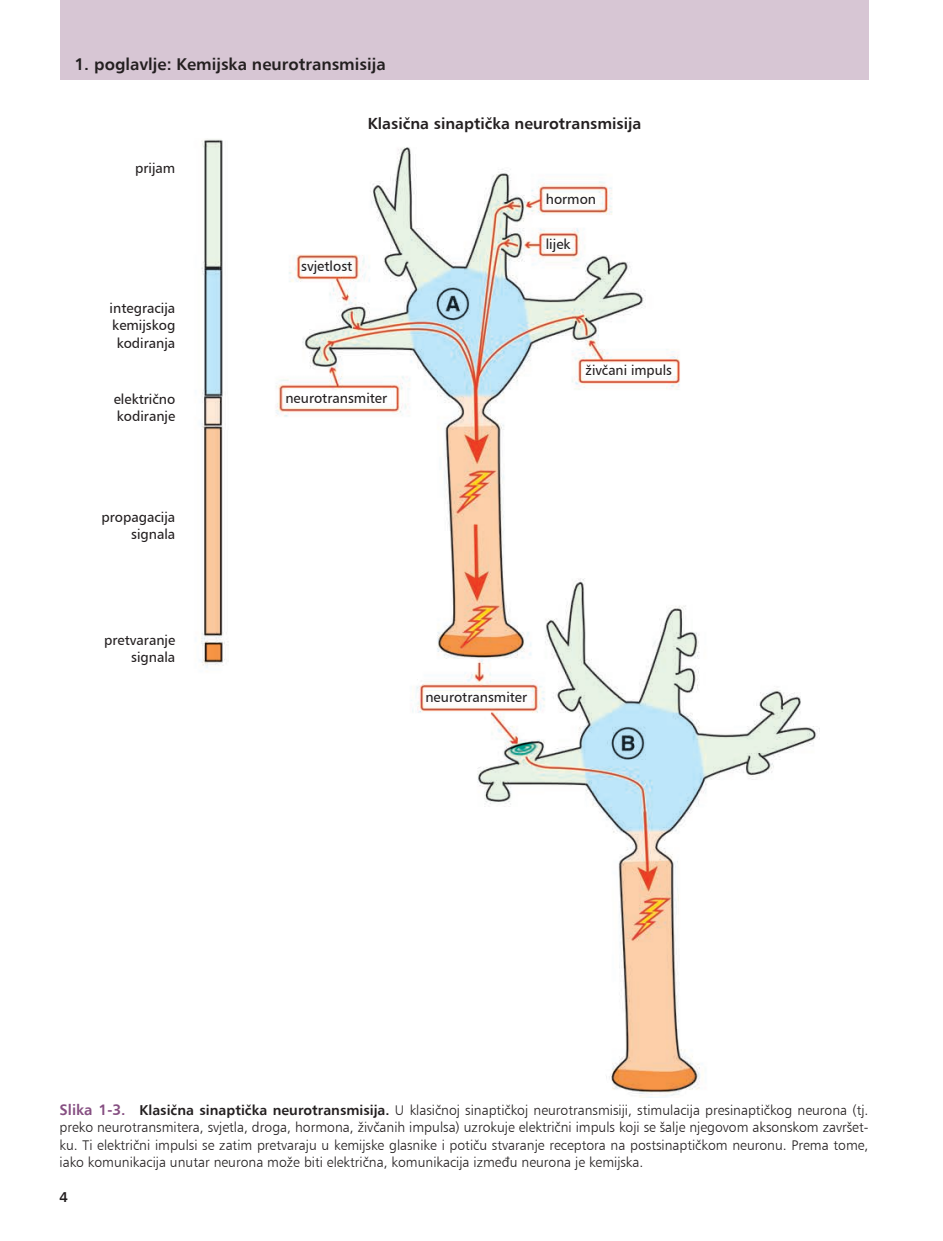
<style>
.page{position:relative;width:943px;height:1241px;background:#fff}
.page>*{position:absolute;margin:0;border:0;box-sizing:border-box;transform-origin:0 0}
.t1{font:16.62px "Humanist 777 BT Bold B";color:#231f20}
.t2{font:15.75px "Humanist 777 BT Bold B";color:#231f20}
.t3{font:14px/17.5px "Humanist 777 BT Light B";color:#231f20;text-align:justify}
.t4{font:14px/17.5px "Humanist 777 BT Roman B";color:#231f20;text-align:right}
.t5{font:14px "Humanist 777 BT Bold B";color:#231f20}
.s1{font-family:"Humanist 777 BT Bold B";font-size:14.88px;color:#864f82}
.s2{font-family:"Humanist 777 BT Bold B"}
</style>
<div class="page">
<div style="left:60px;top:0;width:808px;height:79px;background:#d7c6d4"></div>
<img style="left:199px;top:139px;width:619px;height:958px">
<p class="t1" style="left:74px;top:53px;width:313px">1. poglavlje: Kemijska neurotransmisija</p>
<p class="t4" style="left:135px;top:159px;width:42px">prijam</p>
<p class="t4" style="left:110px;top:299px;width:67px;text-align:center">integracija kemijskog kodiranja</p>
<p class="t4" style="left:114px;top:390px;width:63px;text-align:left">električno kodiranje</p>
<p class="t4" style="left:101px;top:507px;width:75px">propagacija signala</p>
<p class="t4" style="left:104px;top:630px;width:73px">pretvaranje signala</p>
<p class="t2" style="left:368px;top:114px;width:275px">Klasična sinaptička neurotransmisija</p>
<p class="t4" style="left:301px;top:257px;width:53px">svjetlost</p>
<p class="t4" style="left:285px;top:388px;width:103px">neurotransmiter</p>
<p class="t4" style="left:546px;top:190px;width:52px">hormon</p>
<p class="t4" style="left:546px;top:235px;width:26px">lijek</p>
<p class="t4" style="left:585px;top:361px;width:88px">živčani impuls</p>
<p class="t4" style="left:425px;top:687px;width:103px">neurotransmiter</p>
<p class="t3" style="left:60px;top:1100px;width:810px"><span class="s1">Slika 1-3.</span> <span class="s2">Klasična sinaptička neurotransmisija.</span> U klasičnoj sinaptičkoj neurotransmisiji, stimulacija presinaptičkog neurona (tj. preko neurotransmitera, svjetla, droga, hormona, živčanih impulsa) uzrokuje električni impuls koji se šalje njegovom aksonskom završet&shy;ku. Ti električni impulsi se zatim pretvaraju u kemijske glasnike i potiču stvaranje receptora na postsinaptičkom neuronu. Prema tome, iako komunikacija unutar neurona može biti električna, komunikacija između neurona je kemijska.</p>
<p class="t5" style="left:60px;top:1187px;width:10px">4</p>
</div>
